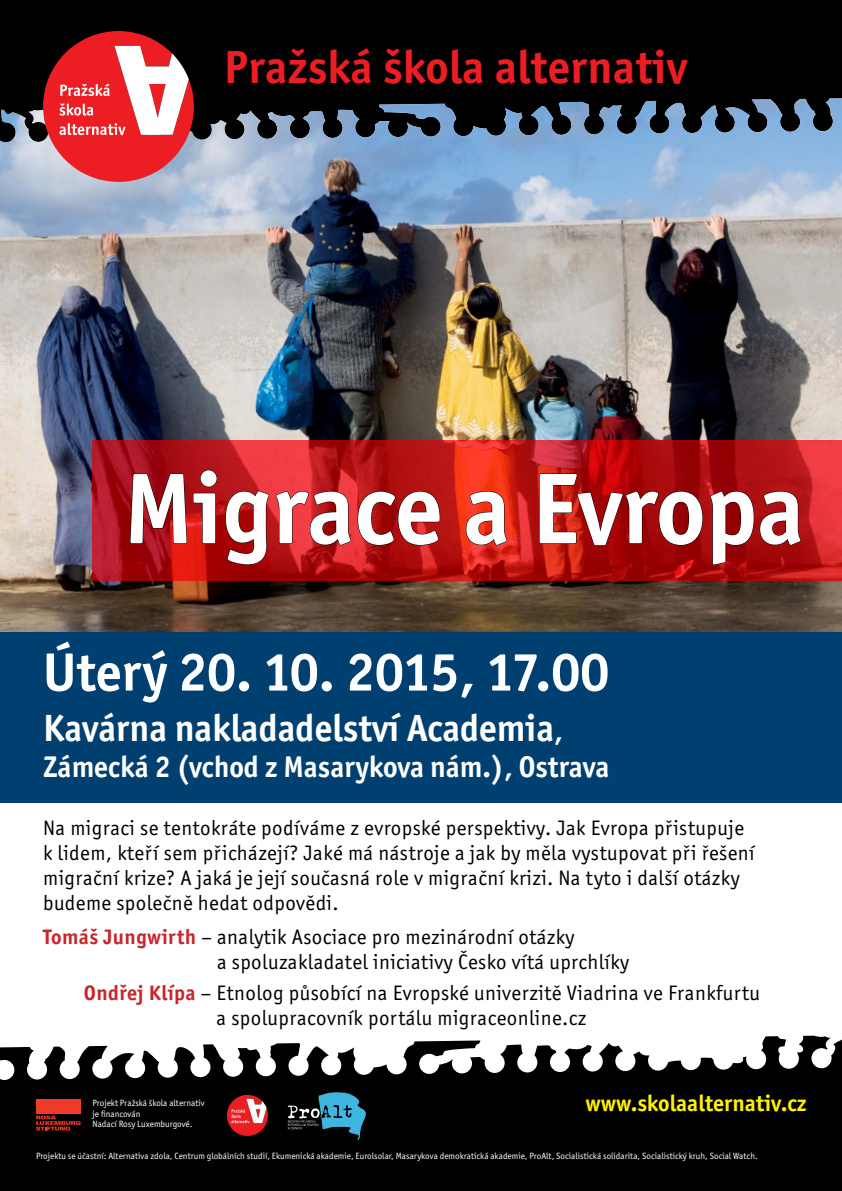
<style>
.page{position:relative;width:842px;height:1191px;background:#000}
.page>*{position:absolute;margin:0;border:0;box-sizing:border-box;transform-origin:0 0}
.t1{font:700 101px "Officina Sans Itc TOT";color:#fff}
.t2{font:700 54px "Officina Sans Itc TOT";color:#fff}
.t3{font:700 46.5px "Officina Sans Itc TOT";letter-spacing:.005em;color:#ed1d24}
.t4{font:700 38px "Officina Sans Itc TOT";color:#fff}
.t5{font:700 30px "Officina Sans Itc TOT";color:#fff}
.t6{font:700 23px "Officina Sans Itc TOT";color:#fff200}
.t7{font:21px/25.2px "Officina Sans Itc TOT";letter-spacing:.02em;color:#000}
.t8{font:9.1px/10.9px "Officina Sans Itc TOT";color:#fff}
.s1{font-size:30px}
.s2{font-weight:700;color:#c9252c}
</style>
<div class="page">
<img style="left:0;top:98px;width:842px;height:930px">
<img style="left:505px;top:98px;width:328px;height:37px">
<div style="left:0;top:631px;width:842px;height:171px;background:#004071"></div>
<svg style="left:0;top:1028px;width:842px;height:103px"></svg>
<svg style="left:43px;top:31px;width:151px;height:151px;background:#d0585e"></svg>
<svg style="left:227px;top:1094px;width:41px;height:42px"></svg>
<svg style="left:36px;top:1115px;width:45px;height:15px"></svg>
<div style="left:36px;top:1099px;width:45px;height:14px;background:#ef3b27"></div>
<svg style="left:93px;top:440px;width:749px;height:141px;background:#bb1719"></svg>
<svg style="left:130px;top:473px;width:57px;height:71px;background:#980d15"></svg>
<svg style="left:193px;top:470px;width:24px;height:74px;background:#a50f10"></svg>
<svg style="left:225px;top:491px;width:44px;height:74px;background:#9b090a"></svg>
<svg style="left:276px;top:491px;width:75px;height:54px;background:#c0262b"></svg>
<svg style="left:358px;top:491px;width:82px;height:54px;background:#a21111"></svg>
<svg style="left:466px;top:491px;width:41px;height:54px;background:#da3018"></svg>
<svg style="left:539px;top:473px;width:164px;height:72px;background:#9d0b08"></svg>
<svg style="left:710px;top:491px;width:44px;height:74px;background:#910609"></svg>
<svg style="left:760px;top:491px;width:41px;height:54px;background:#980d10"></svg>
<svg style="left:287px;top:1092px;width:79px;height:48px"></svg>
<h3 class="t3" style="left:224px;top:39px;width:465px">Pražská škola alternativ</h3>
<h1 class="t1" style="left:124px;top:446px;width:682px">Migrace a Evropa</h1>
<h2 class="t2" style="left:43px;top:638px;width:568px">Úterý 20. 10. 2015, 17.00</h2>
<h3 class="t4" style="left:43px;top:704px;width:521px">Kavárna nakladadelství Academia<span class="s1">,</span></h3>
<h3 class="t5" style="left:43px;top:747px;width:568px">Zámecká 2 (vchod z Masarykova nám.), Ostrava</h3>
<p class="t7" style="left:43px;top:815px;width:713px">Na migraci se tentokráte podíváme z evropské perspektivy. Jak Evropa přistupuje k lidem, kteří sem přicházejí? Jaké má nástroje a jak by měla vystupovat při řešení migrační krize? A jaká je její současná role v migrační krizi. Na tyto i další otázky budeme společně hedat odpovědi.</p>
<p class="t7" style="left:217px;top:924px;width:414px;text-indent:-174px"><span class="s2">Tomáš Jungwirth</span> – analytik Asociace pro mezinárodní otázky<br>a spoluzakladatel iniciativy Česko vítá uprchlíky</p>
<p class="t7" style="left:217px;top:980px;width:545px;text-indent:-133px"><span class="s2">Ondřej Klípa</span> – Etnolog působící na Evropské univerzitě Viadrina ve Frankfurtu a spolupracovník portálu migraceonline.cz</p>
<p class="t8" style="left:93px;top:1097px;width:114px">Projekt Pražská škola alternativ je financován<br>Nadací Rosy Luxemburgové.</p>
<p class="t6" style="left:585px;top:1089px;width:223px">www.skolaalternativ.cz</p>
<p class="t8" style="left:36px;top:1150px;width:723px">Projektu se účastní: Alternativa zdola, Centrum globálních studií, Ekumenická akademie, Eurolsolar, Masarykova demokratická akademie, ProAlt, Socialistická solidarita, Socialistický kruh, Social Watch.</p>
</div>
